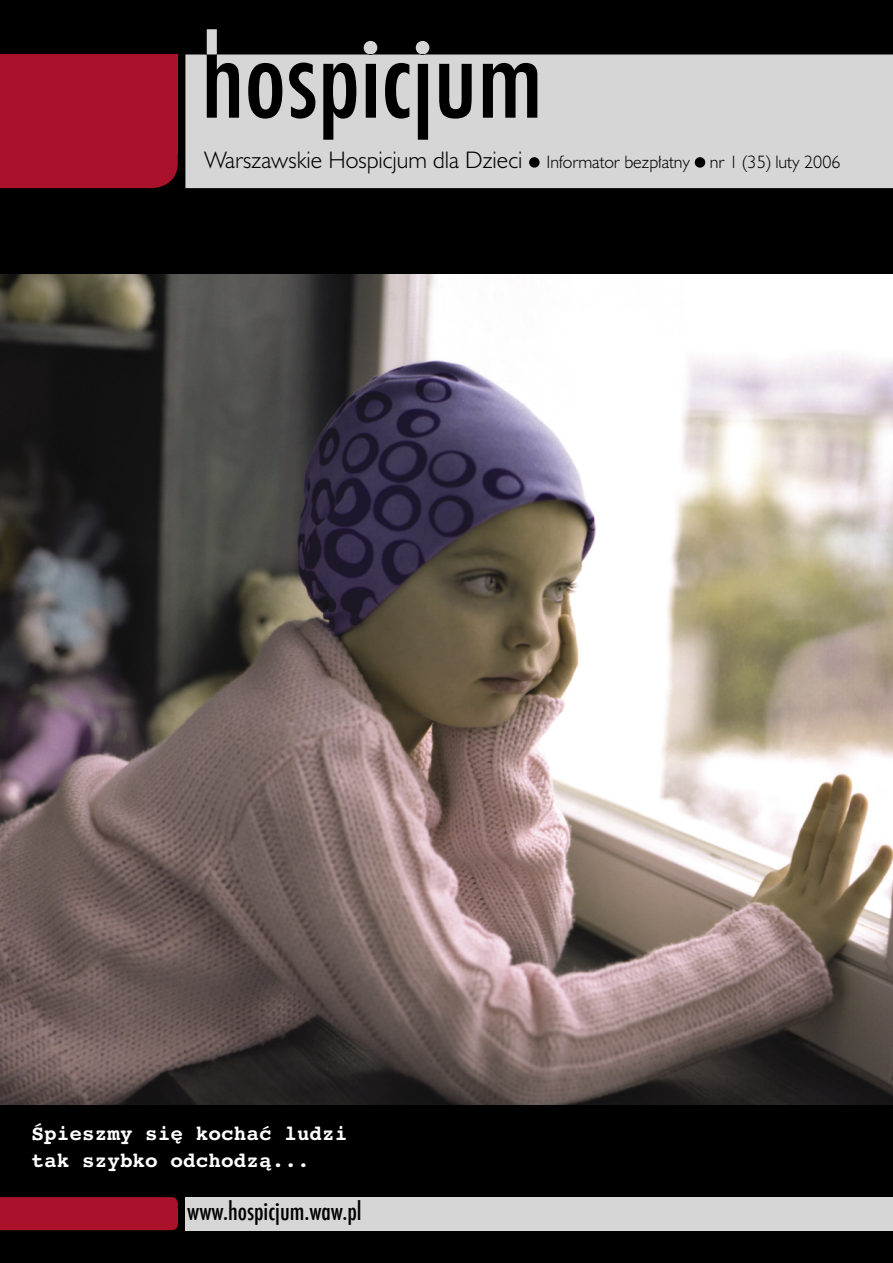
<style>
.page{position:relative;width:893px;height:1263px;background:#000}
.page>*{position:absolute;margin:0;border:0;box-sizing:border-box;transform-origin:0 0}
.t1{font:500 condensed 24px "Futura";color:#000}
.t2{font:700 21px/27px "Courier 10 Pitch PL";color:#fff}
.t3{font:300 18px "Humanist 521 PL";color:#000}
.s1{font-size:24px}
</style>
<div class="page">
<svg style="left:185px;top:29px;width:708px;height:159px;fill:#d6d6d6"></svg>
<div style="left:0;top:154px;width:178px;height:34px;background:#a9122a"></div>
<div style="left:529px;top:157px;width:11px;height:11px;background:#000;border-radius:50%"></div>
<div style="left:695px;top:157px;width:10px;height:11px;background:#000;border-radius:50%"></div>
<div style="left:0;top:54px;width:178px;height:100px;background:#a9122a"></div>
<div style="left:185px;top:1197px;width:708px;height:33px;background:#d6d6d6"></div>
<div style="left:0;top:1197px;width:178px;height:33px;background:#a9122a"></div>
<div style="left:0;top:1208px;width:178px;height:15px;background:#a9122a"></div>
<img style="left:0;top:275px;width:893px;height:829px">
<p class="t3" style="left:204px;top:150px;width:638px"><span class="s1">Warszawskie Hospicjum dla Dzieci</span> Informator bezp∏atny nr 1 (35) luty 2006</p>
<p class="t2" style="left:32px;top:1120px;width:318px">Âpieszmy si´ kochaç ludzi tak szybko odchodzà...</p>
<h1 class="t1" style="left:187px;top:1196px;width:176px">www.hospicjum.waw.pl</h1>
</div>
